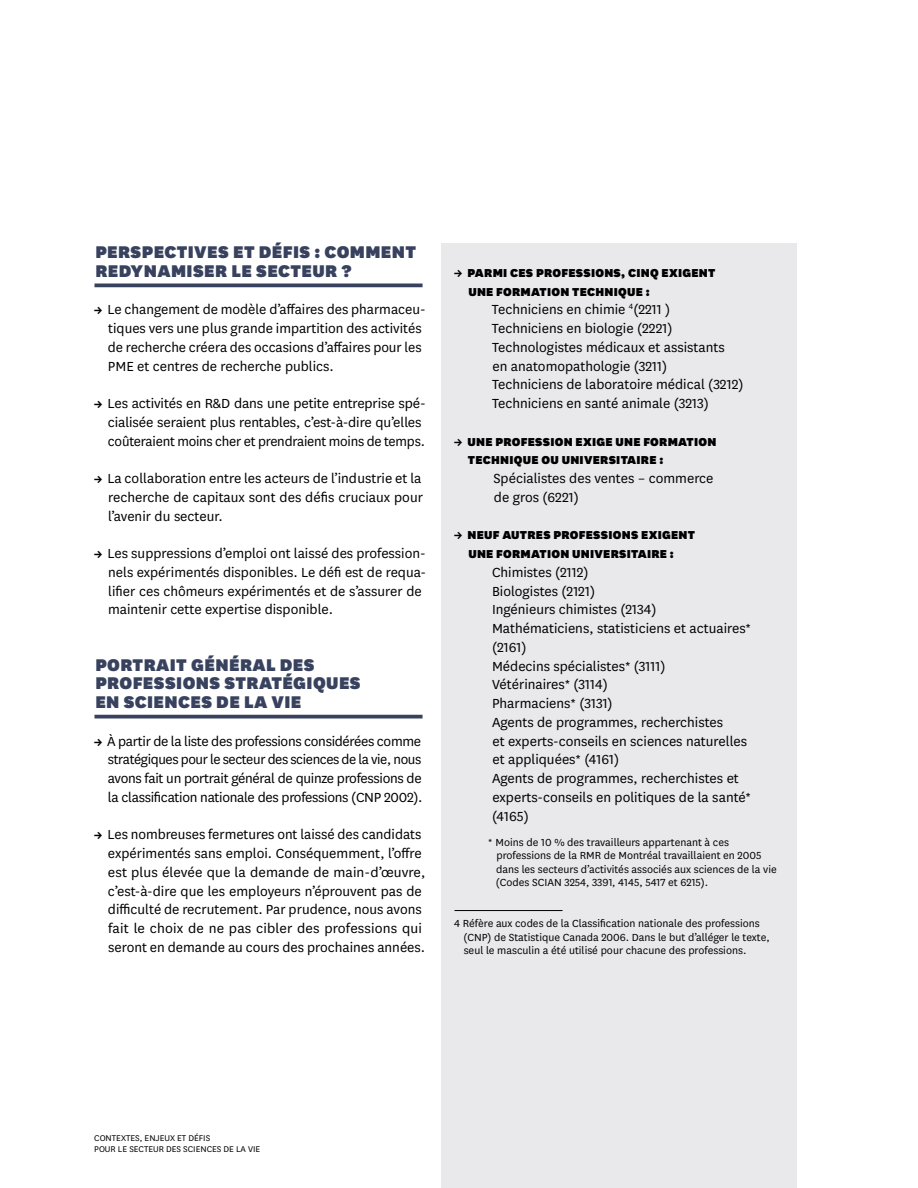
<style>
.page{position:relative;width:918px;height:1188px;background:#fff}
.page>*{position:absolute;margin:0;border:0;box-sizing:border-box;transform-origin:0 0}
.t1{font:900 19.8px/18.8px "National";letter-spacing:.02em;color:#38425e}
.t2{font:15.3px/18.8px "National";color:#000}
.t3{font:900 13.5px/18.8px "National";letter-spacing:.02em;color:#000}
.t4{font:12px/13.5px "National";color:#000}
.t5{font:9.75px/10.5px "National";color:#000}
.s1{font-weight:700;font-size:12px}
</style>
<div class="page">
<div style="left:441px;top:243px;width:355px;height:945px;background:#e9e8eb"></div>
<hr style="left:94px;top:284px;width:329px;height:3px;background:#38425e">
<hr style="left:94px;top:715px;width:329px;height:3px;background:#38425e">
<hr style="left:454px;top:910px;width:108px;height:1px;background:#000">
<p class="t1" style="left:95px;top:241px;width:322px">PERSPECTIVES ET DÉFIS : COMMENT<br>REDYNAMISER LE SECTEUR ?</p>
<p class="t2" style="left:108px;top:300px;width:319px;text-indent:-14px"><span class="s1">→</span> Le changement de modèle d’affaires des pharmaceu&shy;tiques vers une plus grande impartition des activités de recherche créera des occasions d’affaires pour les PME et centres de recherche publics.</p>
<p class="t2" style="left:108px;top:393px;width:319px;text-indent:-14px"><span class="s1">→</span> Les activités en R&amp;D dans une petite entreprise spé&shy;cialisée seraient plus rentables, c’est-à-dire qu’elles coûteraient moins cher et prendraient moins de temps.</p>
<p class="t2" style="left:108px;top:468px;width:316px;text-align:justify;text-indent:-14px"><span class="s1">→</span> La collaboration entre les acteurs de l’industrie et la recherche de capitaux sont des défis cruciaux pour l’avenir du secteur.</p>
<p class="t2" style="left:108px;top:543px;width:320px;text-indent:-14px"><span class="s1">→</span> Les suppressions d’emploi ont laissé des profession&shy;nels expérimentés disponibles. Le défi est de requa&shy;lifier ces chômeurs expérimentés et de s’assurer de maintenir cette expertise disponible.</p>
<p class="t1" style="left:95px;top:654px;width:267px">PORTRAIT GÉNÉRAL DES<br>PROFESSIONS STRATÉGIQUES<br>EN SCIENCES DE LA VIE</p>
<p class="t2" style="left:108px;top:731px;width:316px;text-align:justify;text-indent:-14px"><span class="s1">→</span> À partir de la liste des professions considérées comme stratégiques pour le secteur des sciences de la vie, nous avons fait un portrait général de quinze professions de la classification nationale des professions (CNP 2002).</p>
<p class="t2" style="left:108px;top:825px;width:319px;text-indent:-14px"><span class="s1">→</span> Les nombreuses fermetures ont laissé des candidats expérimentés sans emploi. Conséquemment, l’offre est plus élevée que la demande de main-d’œuvre, c’est-à-dire que les employeurs n’éprouvent pas de difficulté de recrutement. Par prudence, nous avons fait le choix de ne pas cibler des professions qui seront en demande au cours des prochaines années.</p>
<p class="t3" style="left:468px;top:262px;width:249px;text-indent:-14px"><span class="s1">→</span> PARMI CES PROFESSIONS, CINQ EXIGENT<br>UNE FORMATION TECHNIQUE :</p>
<p class="t2" style="left:492px;top:300px;width:253px">Techniciens en chimie <sup>4</sup>(2211 )<br>Techniciens en biologie (2221)<br>Technologistes médicaux et assistants<br>en anatomopathologie (3211)<br>Techniciens de laboratoire médical (3212)<br>Techniciens en santé animale (3213)</p>
<p class="t3" style="left:468px;top:431px;width:250px;text-indent:-14px"><span class="s1">→</span> UNE PROFESSION EXIGE UNE FORMATION<br>TECHNIQUE OU UNIVERSITAIRE :</p>
<p class="t2" style="left:494px;top:468px;width:222px">Spécialistes des ventes – commerce de gros (6221)</p>
<p class="t3" style="left:454px;top:525px;width:243px;text-align:center"><span class="s1">→</span> NEUF AUTRES PROFESSIONS EXIGENT<br>UNE FORMATION UNIVERSITAIRE :</p>
<p class="t2" style="left:492px;top:562px;width:261px">Chimistes (2112)<br>Biologistes (2121)<br>Ingénieurs chimistes (2134)<br>Mathématiciens, statisticiens et actuaires* (2161)<br>Médecins spécialistes* (3111)<br>Vétérinaires* (3114)<br>Pharmaciens* (3131)<br>Agents de programmes, recherchistes<br>et experts-conseils en sciences naturelles et appliquées* (4161)<br>Agents de programmes, recherchistes et experts-conseils en politiques de la santé* (4165)</p>
<p class="t4" style="left:496px;top:835px;width:282px;text-indent:-8px">* Moins de 10 % des travailleurs appartenant à ces professions de la RMR de Montréal travaillaient en 2005 dans les secteurs d’activités associés aux sciences de la vie (Codes SCIAN 3254, 3391, 4145, 5417 et 6215).</p>
<p class="t4" style="left:463px;top:916px;width:308px;text-indent:-9px">4 Réfère aux codes de la Classification nationale des professions (CNP) de Statistique Canada 2006. Dans le but d’alléger le texte, seul le masculin a été utilisé pour chacune des professions.</p>
<p class="t5" style="left:94px;top:1133px;width:168px">Contextes, enjeux et défis<br>pour le secteur des sciences de la vie</p>
</div>
